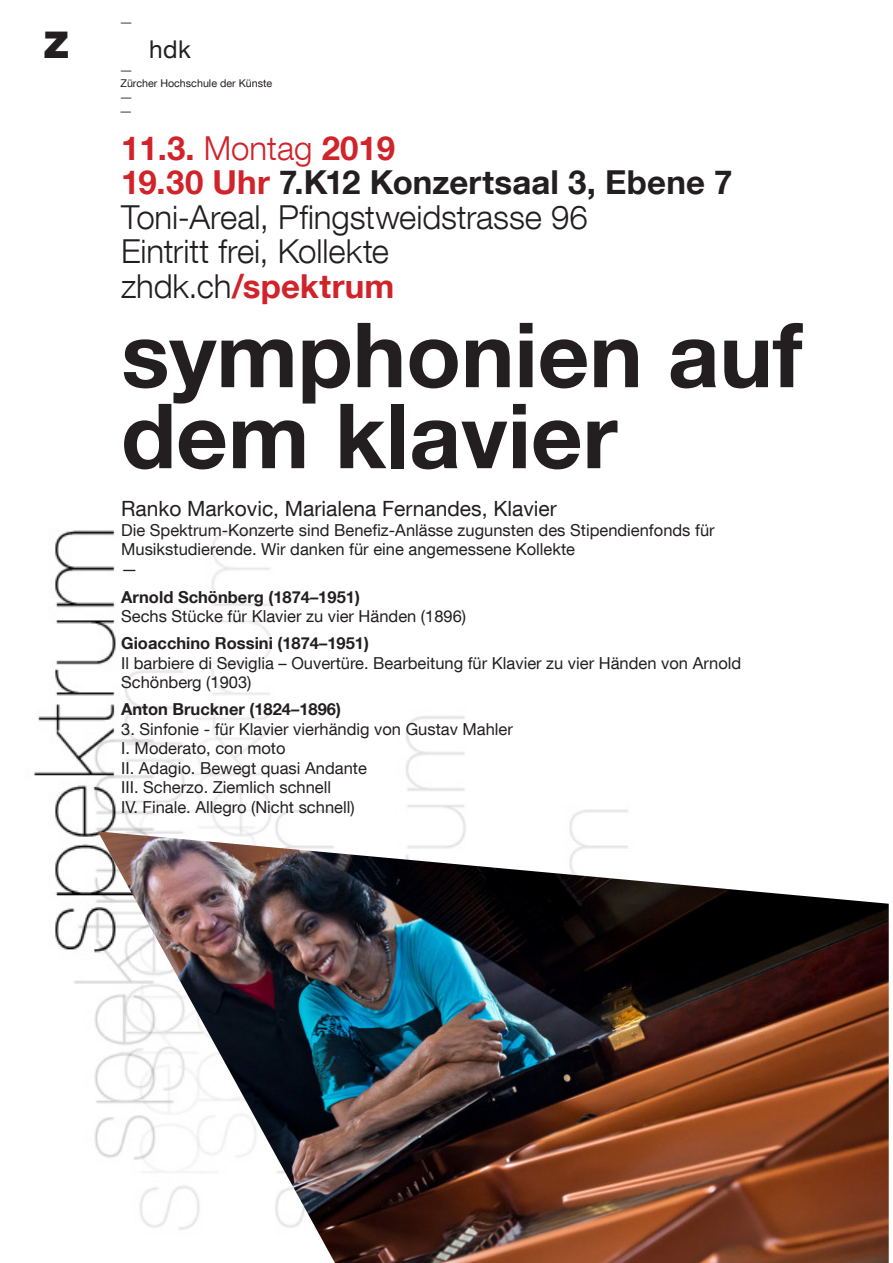
<style>
.page{position:relative;width:893px;height:1263px;background:#fff}
.page>*{position:absolute;margin:0;border:0;box-sizing:border-box;transform-origin:0 0}
.t1{font:700 90px/81px "Helvetica Neue LT Com";color:#231f20}
.t2{font:900 36.75px "Helvetica Neue LT Com";color:#231f20}
.t3{font:300 33px/34.5px "Helvetica Neue LT Com";letter-spacing:-.005em;color:#231f20}
.t4{font:24.45px "Helvetica Neue LT Com";color:#231f20}
.t5{font:21px "Helvetica Neue LT Com";color:#231f20}
.t6{font:16.5px/19.5px "Helvetica Neue LT Com";color:#231f20}
.t7{font:700 16.5px "Helvetica Neue LT Com";color:#231f20}
.t8{font:10.65px/13.8px "Helvetica Neue LT Com";color:#231f20;scale:1.32 1}
.s1{font-weight:700;color:#d1232a}
.s2{color:#d1232a}
.s3{font-weight:700}
</style>
<div class="page">
<img style="left:34px;top:530px;width:594px;height:621px">
<img style="left:98px;top:831px;width:791px;height:432px">
<p class="t8" style="left:119px;top:15px;width:12px">—</p>
<h2 class="t2" style="left:44px;top:23px;width:27px">Z</h2>
<h3 class="t4" style="left:149px;top:34px;width:43px">hdk</h3>
<p class="t8" style="left:119px;top:63px;width:118px">—<br>Zürcher Hochschule der Künste —<br>—</p>
<h3 class="t3" style="left:121px;top:130px;width:613px"><span class="s1">11.3.</span> <span class="s2">Montag</span> <span class="s1">2019<br>19.30 Uhr</span> <span class="s3">7.K12 Konzertsaal 3, Ebene 7<br></span>Toni-Areal, Pfingstweidstrasse 96<br>Eintritt frei, Kollekte<br>zhdk.ch<span class="s1">/spektrum</span></h3>
<h1 class="t1" style="left:121px;top:312px;width:683px">symphonien auf dem klavier</h1>
<p class="t5" style="left:121px;top:496px;width:437px">Ranko Markovic, Marialena Fernandes, Klavier</p>
<p class="t6" style="left:121px;top:520px;width:595px">Die Spektrum-Konzerte sind Benefiz-Anlässe zugunsten des Stipendienfonds für<br>Musikstudierende. Wir danken für eine angemessene Kollekte<br>—</p>
<p class="t7" style="left:121px;top:586px;width:240px">Arnold Schönberg (1874–1951)</p>
<p class="t6" style="left:121px;top:606px;width:347px">Sechs Stücke für Klavier zu vier Händen (1896)</p>
<p class="t7" style="left:121px;top:633px;width:249px">Gioacchino Rossini (1874–1951)</p>
<p class="t6" style="left:121px;top:653px;width:622px">Il barbiere di Seviglia – Ouvertüre. Bearbeitung für Klavier zu vier Händen von Arnold<br>Schönberg (1903)</p>
<p class="t7" style="left:121px;top:699px;width:221px">Anton Bruckner (1824–1896)</p>
<p class="t6" style="left:121px;top:719px;width:393px">3. Sinfonie - für Klavier vierhändig von Gustav Mahler I. Moderato, con moto<br>II. Adagio. Bewegt quasi Andante<br>III. Scherzo. Ziemlich schnell<br>IV. Finale. Allegro (Nicht schnell)</p>
</div>
